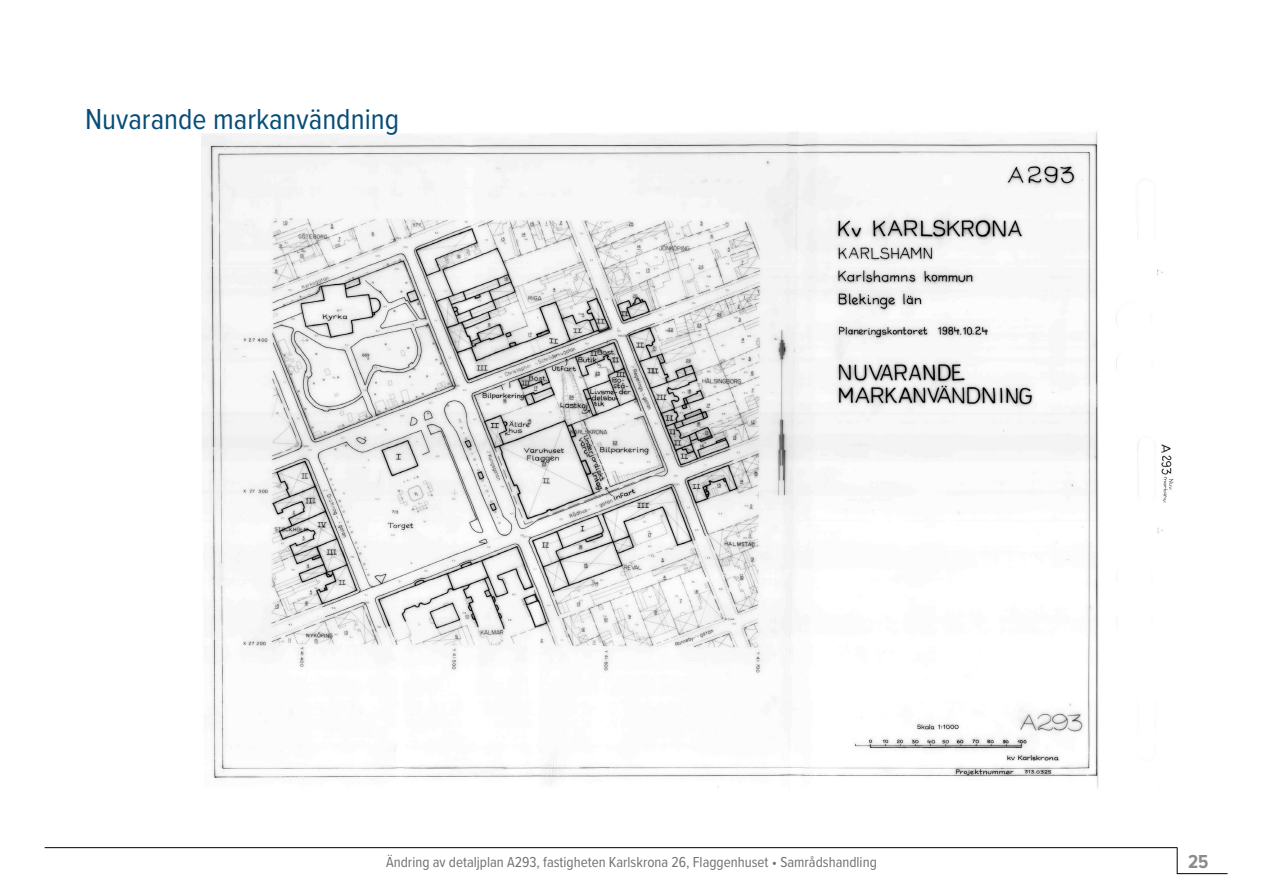
<style>
.page{position:relative;width:1263px;height:893px;background:#fff}
.page>*{position:absolute;margin:0;border:0;box-sizing:border-box;transform-origin:0 0}
.Underrubrik_1{font:30px "Proxima Nova Cond";color:#064d78}
.t1{font:700 19.5px "Proxima Nova Cond";color:#8a8c8f}
.t2{font:15px "Proxima Nova Cond";color:#717275}
</style>
<div class="page">
<hr style="left:45px;top:847px;width:1132px;height:1px;background:#000001">
<svg style="left:1177px;top:847px;width:1px;height:26px"></svg>
<hr style="left:1177px;top:873px;width:50px;height:1px;background:#000001">
<img style="left:201px;top:131px;width:973px;height:658px">
<h2 class="Underrubrik_1" style="left:85px;top:97px;width:316px">Nuvarande markanvändning</h2>
<p class="t2" style="left:386px;top:850px;width:492px">Ändring av detaljplan A293, fastigheten Karlskrona 26, Flaggenhuset • Samrådshandling</p>
<h2 class="t1" style="left:1188px;top:847px;width:22px">25</h2>
</div>
